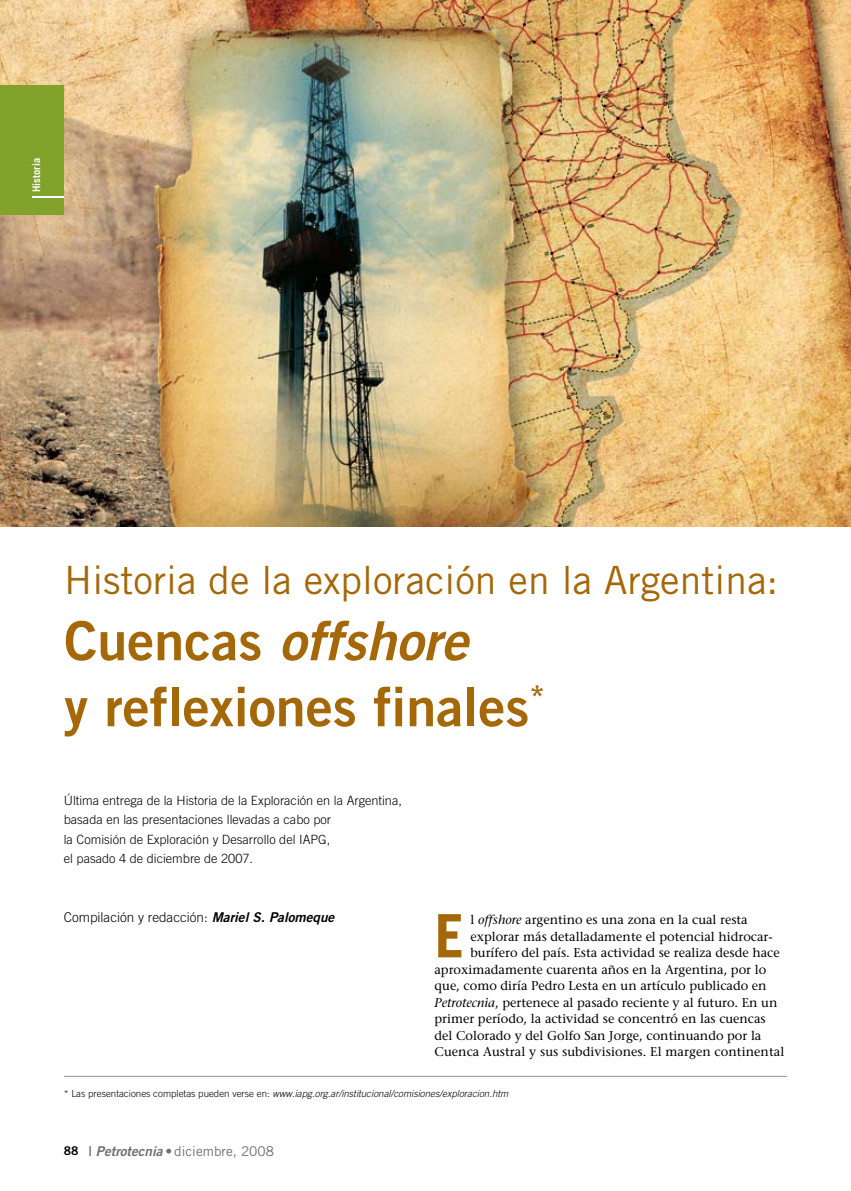
<style>
.page{position:relative;width:851px;height:1191px;background:#fff}
.page>*{position:absolute;margin:0;border:0;box-sizing:border-box;transform-origin:0 0}
.t1{font:700 59.85px "Trade Gothic";color:#a46809}
.t2{font:54px/66px "Trade Gothic Bold Two";color:#a46809}
.t3{font:39px "Trade Gothic";color:#a46809}
.t4{font:300 13.5px "Trade Gothic";color:#000}
.t5{font:13.5px "Trade Gothic";color:#6d6f71}
.t6{font:12.75px "Stone Serif";color:#000}
.t7{font:300 12.75px/19.5px "Trade Gothic";color:#000}
.t8{font:700 10.5px "Trade Gothic";color:#fff}
.t9{font:italic 300 9.75px "Trade Gothic";color:#000}
.s1{font-style:italic}
.s2{font-family:"Trade Gothic Bold Two";font-weight:400;font-style:italic}
.s3{font-style:normal}
.s4{font-family:"Trade Gothic Bold Two";font-size:12px;color:#000}
.s5{font-family:"Trade Gothic Bold Two"}
.s6{font-family:"Trade Gothic Bold Two";font-style:italic}
</style>
<div class="page">
<img style="left:0;top:0;width:850px;height:526px">
<div style="left:0;top:85px;width:64px;height:129px;background:#81a32b"></div>
<hr style="left:32px;top:197px;width:32px;height:1px;background:#fff">
<hr style="left:64px;top:1076px;width:723px;height:1px;background:#939598">
<p class="t8" style="left:30px;top:192px;width:35px;rotate:-90deg">Historia</p>
<h3 class="t3" style="left:64px;top:557px;width:715px">Historia de la exploración en la Argentina:</h3>
<h2 class="t2" style="left:64px;top:607px;width:482px">Cuencas <span class="s1">offshore<br></span>y reflexiones finales<sup>*</sup></h2>
<p class="t7" style="left:64px;top:790px;width:339px">Última entrega de la Historia de la Exploración en la Argentina, basada en las presentaciones llevadas a cabo por<br>la Comisión de Exploración y Desarrollo del IAPG,<br>el pasado 4 de diciembre de 2007.</p>
<p class="t4" style="left:64px;top:909px;width:272px">Compilación y redacción: <span class="s2">Mariel S. Palomeque</span></p>
<h1 class="t1" style="left:434px;top:899px;width:31px">E</h1>
<p class="t6" style="left:470px;top:912px;width:279px">l <span class="s1">offshore</span> argentino es una zona en la cual resta</p>
<p class="t6" style="left:470px;top:929px;width:304px">explorar más detalladamente el potencial hidrocar-</p>
<p class="t6" style="left:470px;top:945px;width:311px">burífero del país. Esta actividad se realiza desde hace</p>
<p class="t6" style="left:434px;top:961px;width:333px">aproximadamente cuarenta años en la Argentina, por lo</p>
<p class="t6" style="left:434px;top:978px;width:333px">que, como diría Pedro Lesta en un artículo publicado en</p>
<p class="t6" style="left:434px;top:994px;width:344px"><span class="s1">Petrotecnia</span>, pertenece al pasado reciente y al futuro. En un</p>
<p class="t6" style="left:434px;top:1011px;width:333px">primer período, la actividad se concentró en las cuencas</p>
<p class="t6" style="left:434px;top:1027px;width:328px">del Colorado y del Golfo San Jorge, continuando por la</p>
<p class="t6" style="left:434px;top:1044px;width:351px">Cuenca Austral y sus subdivisiones. El margen continental</p>
<p class="t9" style="left:64px;top:1087px;width:446px"><span class="s3">* Las presentaciones completas pueden verse en:</span> www.iapg.org.ar/institucional/comisiones/exploracion.htm</p>
<p class="t5" style="left:64px;top:1142px;width:212px"><span class="s4">88</span> <span class="s5">|</span> <span class="s6">Petrotecnia</span> <span class="s5">•</span> diciembre, 2008</p>
</div>
